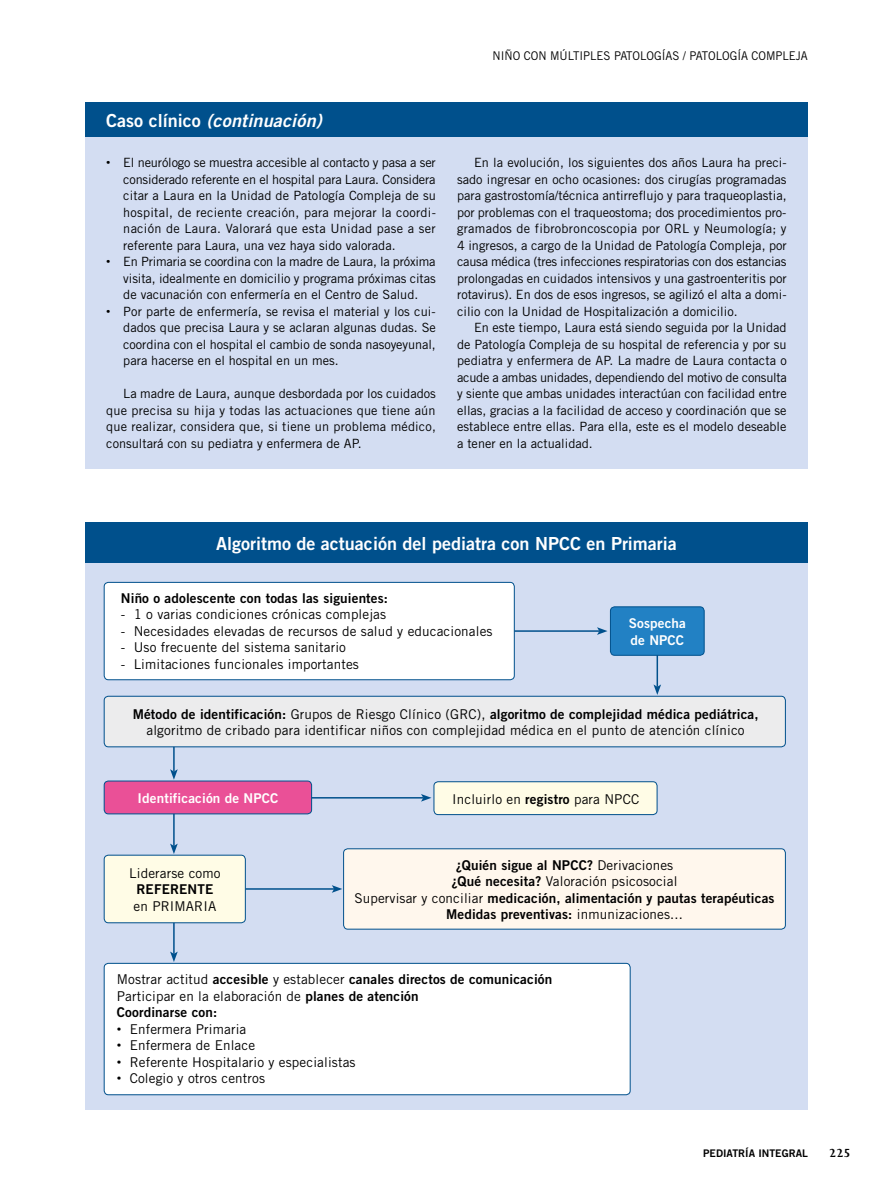
<style>
.page{position:relative;width:893px;height:1191px;background:#fff}
.page>*{position:absolute;margin:0;border:0;box-sizing:border-box;transform-origin:0 0}
.t1{font:18px "Trade Gothic Bold Two";color:#fff}
.t2{font:italic 18px "Trade Gothic Bold Two";letter-spacing:.01em;color:#fff}
.t3{font:13.5px "Trade Gothic";letter-spacing:.01em;color:#000}
.t4{font:13.5px/16.5px "Trade Gothic Bold Two";letter-spacing:.01em;color:#000;text-align:center}
.t5{font:13.5px/17.2px "Trade Gothic Bold Two";letter-spacing:.01em;color:#fff}
.t6{font:700 13.5px "Joanna MT Std";color:#000}
.t7{font:12.75px/16.5px "Trade Gothic";color:#000;text-align:justify}
.t8{font:12px "Trade Gothic";color:#000;scale:.95 1}
.t9{font:10.5px "Trade Gothic Bold Two";color:#000}
.s1{font-style:normal}
.s2{font-family:"Adobe Caslon Pro"}
.s3{font-family:"Trade Gothic"}
.s4{font-family:"Trade Gothic Bold Two"}
</style>
<div class="page">
<div style="left:85px;top:134px;width:723px;height:335px;background:#d3ddf2"></div>
<div style="left:85px;top:103px;width:723px;height:34px;background:#00508c"></div>
<div style="left:85px;top:559px;width:723px;height:551px;background:#d3ddf2"></div>
<div style="left:85px;top:522px;width:723px;height:40px;background:#00508c"></div>
<hr style="left:173px;top:731px;width:2px;height:40px;background:#00508c">
<svg style="left:170px;top:769px;width:8px;height:10px"></svg>
<hr style="left:657px;top:646px;width:1px;height:41px;background:#00508c">
<svg style="left:653px;top:684px;width:8px;height:11px"></svg>
<hr style="left:173px;top:805px;width:2px;height:41px;background:#00508c">
<svg style="left:170px;top:843px;width:8px;height:11px"></svg>
<hr style="left:173px;top:913px;width:2px;height:41px;background:#00508c">
<svg style="left:170px;top:951px;width:8px;height:11px"></svg>
<hr style="left:510px;top:630px;width:89px;height:2px;background:#00508c">
<svg style="left:597px;top:627px;width:10px;height:8px"></svg>
<hr style="left:300px;top:797px;width:123px;height:1px;background:#00508c">
<svg style="left:421px;top:794px;width:10px;height:7px"></svg>
<hr style="left:231px;top:888px;width:103px;height:1px;background:#00508c">
<svg style="left:332px;top:885px;width:10px;height:7px"></svg>
<div style="left:610px;top:607px;width:94px;height:48px;background:#2281c4;border-radius:4px"></div>
<div style="left:610px;top:606px;width:94px;height:49px;border:1px solid #00508c;border-radius:4px"></div>
<div style="left:104px;top:696px;width:681px;height:51px;background:#ececed;border-radius:4px"></div>
<div style="left:104px;top:696px;width:682px;height:51px;border:1px solid #00508c;border-radius:4px"></div>
<div style="left:104px;top:582px;width:410px;height:98px;background:#fff;border-radius:4px"></div>
<div style="left:104px;top:582px;width:410px;height:98px;border:1px solid #00508c;border-radius:4px"></div>
<div style="left:104px;top:963px;width:526px;height:131px;background:#fff;border-radius:4px"></div>
<div style="left:104px;top:963px;width:526px;height:132px;border:1px solid #00508c;border-radius:4px"></div>
<div style="left:104px;top:781px;width:208px;height:33px;background:#ea5097;border-radius:4px"></div>
<div style="left:104px;top:781px;width:208px;height:33px;border:1px solid #00508c;border-radius:4px"></div>
<div style="left:434px;top:781px;width:223px;height:33px;background:#fffce6;border-radius:4px"></div>
<div style="left:434px;top:781px;width:223px;height:34px;border:1px solid #00508c;border-radius:4px"></div>
<div style="left:344px;top:848px;width:441px;height:81px;background:#fff7ed;border-radius:4px"></div>
<div style="left:343px;top:848px;width:443px;height:81px;border:1px solid #00508c;border-radius:4px"></div>
<div style="left:104px;top:855px;width:141px;height:67px;background:#fffce6;border-radius:4px"></div>
<div style="left:104px;top:855px;width:142px;height:68px;border:1px solid #00508c;border-radius:4px"></div>
<h1 class="t2" style="left:106px;top:110px;width:217px"><span class="s1">Caso clínico</span> (continuación)</h1>
<p class="t7" style="left:123px;top:154px;width:314px;text-indent:-17px"><span class="s2">•</span> El neurólogo se muestra accesible al contacto y pasa a ser considerado referente en el hospital para Laura. Considera citar a Laura en la Unidad de Patología Compleja de su hospital, de reciente creación, para mejorar la coordi&shy;nación de Laura. Valorará que esta Unidad pase a ser referente para Laura, una vez haya sido valorada.</p>
<p class="t7" style="left:123px;top:253px;width:314px;text-indent:-17px"><span class="s2">•</span> En Primaria se coordina con la madre de Laura, la próxima visita, idealmente en domicilio y programa próximas citas de vacunación con enfermería en el Centro de Salud.</p>
<p class="t7" style="left:123px;top:303px;width:314px;text-indent:-17px"><span class="s2">•</span> Por parte de enfermería, se revisa el material y los cui&shy;dados que precisa Laura y se aclaran algunas dudas. Se coordina con el hospital el cambio de sonda nasoyeyunal, para hacerse en el hospital en un mes.</p>
<p class="t7" style="left:106px;top:385px;width:331px;text-indent:17px">La madre de Laura, aunque desbordada por los cuidados que precisa su hija y todas las actuaciones que tiene aún que realizar, considera que, si tiene un problema médico, consultará con su pediatra y enfermera de AP.</p>
<p class="t8" style="left:492px;top:49px;width:334px">Niño con múltiples patologías / patología compleja</p>
<p class="t7" style="left:457px;top:154px;width:331px;text-indent:17px">En la evolución, los siguientes dos años Laura ha preci&shy;sado ingresar en ocho ocasiones: dos cirugías programadas para gastrostomía/técnica antirreflujo y para traqueoplastia, por problemas con el traqueostoma; dos procedimientos pro&shy;gramados de fibrobroncoscopia por ORL y Neumología; y 4 ingresos, a cargo de la Unidad de Patología Compleja, por causa médica (tres infecciones respiratorias con dos estancias prolongadas en cuidados intensivos y una gastroenteritis por rotavirus). En dos de esos ingresos, se agilizó el alta a domi&shy;cilio con la Unidad de Hospitalización a domicilio.</p>
<p class="t7" style="left:457px;top:319px;width:331px;text-indent:17px">En este tiempo, Laura está siendo seguida por la Unidad de Patología Compleja de su hospital de referencia y por su pediatra y enfermera de AP. La madre de Laura contacta o acude a ambas unidades, dependiendo del motivo de consulta y siente que ambas unidades interactúan con facilidad entre ellas, gracias a la facilidad de acceso y coordinación que se establece entre ellas. Para ella, este es el modelo deseable a tener en la actualidad.</p>
<h1 class="t1" style="left:216px;top:532px;width:462px">Algoritmo de actuación del pediatra con NPCC en Primaria</h1>
<p class="t4" style="left:121px;top:589px;width:269px">Niño o adolescente con todas las siguientes:</p>
<p class="t3" style="left:121px;top:606px;width:267px">- 1 o varias condiciones crónicas complejas</p>
<p class="t3" style="left:121px;top:623px;width:373px">- Necesidades elevadas de recursos de salud y educacionales</p>
<p class="t3" style="left:121px;top:639px;width:227px">- Uso frecuente del sistema sanitario</p>
<p class="t3" style="left:121px;top:656px;width:239px">- Limitaciones funcionales importantes</p>
<p class="t5" style="left:629px;top:614px;width:59px">Sospecha de NPCC</p>
<p class="t4" style="left:133px;top:705px;width:627px">Método de identificación: <span class="s3">Grupos de Riesgo Clínico (GRC),</span> algoritmo de complejidad médica pediátrica,</p>
<p class="t3" style="left:147px;top:722px;width:600px">algoritmo de cribado para identificar niños con complejidad médica en el punto de atención clínico</p>
<p class="t5" style="left:138px;top:789px;width:142px">Identificación de NPCC</p>
<p class="t3" style="left:452px;top:790px;width:189px">Incluirlo en <span class="s4">registro</span> para NPCC</p>
<p class="t3" style="left:129px;top:864px;width:93px">Liderarse como</p>
<p class="t4" style="left:137px;top:880px;width:78px">REFERENTE</p>
<p class="t3" style="left:134px;top:897px;width:84px">en PRIMARIA</p>
<p class="t4" style="left:456px;top:856px;width:219px">¿Quién sigue al NPCC? <span class="s3">Derivaciones</span></p>
<p class="t3" style="left:451px;top:873px;width:227px"><span class="s4">¿Qué necesita?</span> Valoración psicosocial</p>
<p class="t4" style="left:354px;top:889px;width:422px"><span class="s3">Supervisar y conciliar</span> medicación, alimentación y pautas terapéuticas<br>Medidas preventivas: <span class="s3">inmunizaciones...</span></p>
<p class="t4" style="left:117px;top:971px;width:437px"><span class="s3">Mostrar actitud</span> accesible <span class="s3">y establecer</span> canales directos de comunicación</p>
<p class="t3" style="left:117px;top:987px;width:303px">Participar en la elaboración de <span class="s4">planes de atención</span></p>
<p class="t4" style="left:117px;top:1004px;width:102px">Coordinarse con:</p>
<p class="t3" style="left:117px;top:1020px;width:131px"><span class="s2">•</span> Enfermera Primaria</p>
<p class="t3" style="left:117px;top:1037px;width:140px"><span class="s2">•</span> Enfermera de Enlace</p>
<p class="t3" style="left:117px;top:1053px;width:240px"><span class="s2">•</span> Referente Hospitalario y especialistas</p>
<p class="t3" style="left:117px;top:1070px;width:150px"><span class="s2">•</span> Colegio y otros centros</p>
<p class="t9" style="left:703px;top:1146px;width:106px">PEDIATRÍA INTEGRAL</p>
<p class="t6" style="left:829px;top:1145px;width:23px">225</p>
</div>
